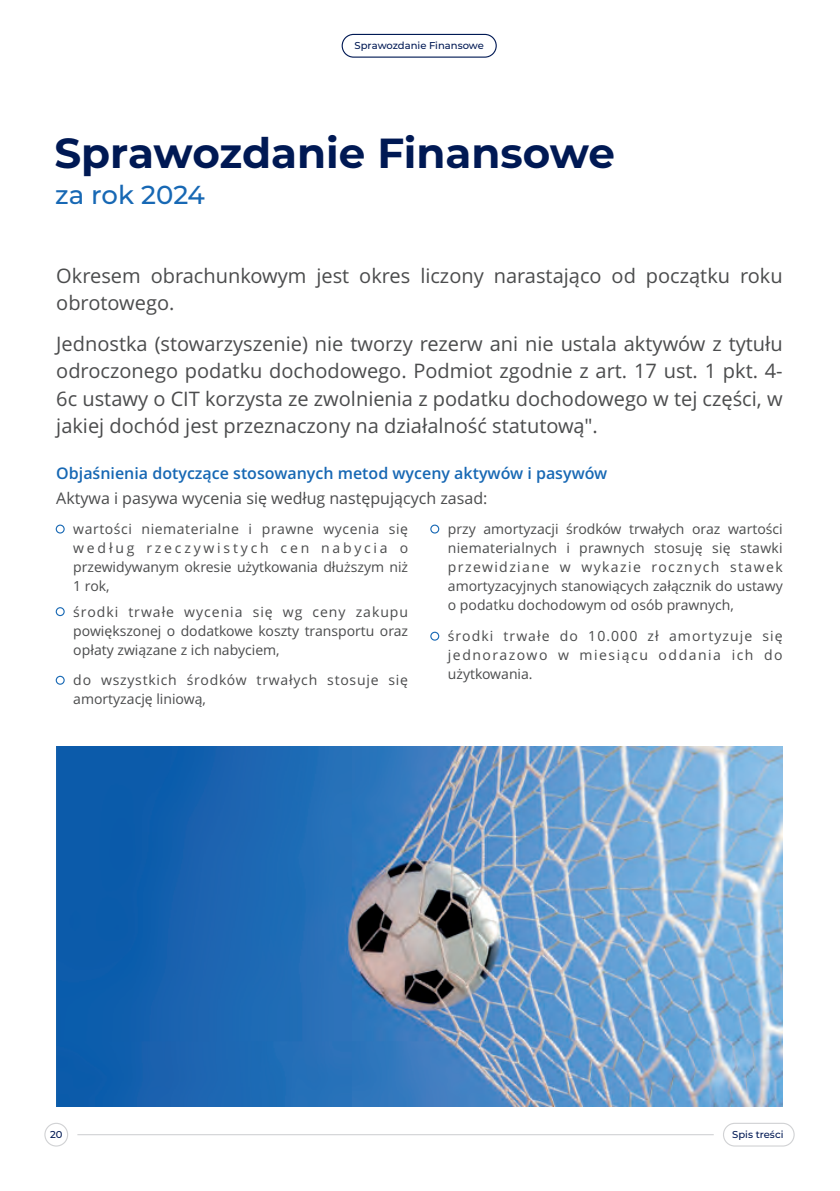
<style>
.page{position:relative;width:840px;height:1191px;background:#fff}
.page>*{position:absolute;margin:0;border:0;box-sizing:border-box;transform-origin:0 0}
.t1{font:700 42px "Montserrat";color:#001954}
.t2{font:500 26px "Montserrat";color:#1768b4}
.t3{font:20px/27.2px "Open Sans";color:#4b4c4d;text-align:justify}
.t4{font:600 16px "Open Sans";color:#1768b4}
.t5{font:16px "Open Sans";color:#4b4c4d}
.t6{font:14px/19px "Open Sans";color:#4b4c4d;text-align:justify}
.t7{font:14px/19px "Open Sans";letter-spacing:.055em;color:#4b4c4d}
.t8{font:500 10px "Montserrat";color:#001954}
</style>
<div class="page">
<div style="left:56px;top:524px;width:9px;height:9px;border:1px solid #1768b4;border-radius:50%"></div>
<div style="left:56px;top:607px;width:9px;height:9px;border:1px solid #1768b4;border-radius:50%"></div>
<div style="left:430px;top:524px;width:9px;height:9px;border:1px solid #1768b4;border-radius:50%"></div>
<div style="left:56px;top:676px;width:9px;height:9px;border:1px solid #1768b4;border-radius:50%"></div>
<div style="left:430px;top:631px;width:9px;height:9px;border:1px solid #1768b4;border-radius:50%"></div>
<img style="left:56px;top:746px;width:726px;height:360px">
<div style="left:44px;top:1122px;width:24px;height:24px;border:1px solid #d1d2d4;border-radius:50%"></div>
<div style="left:722px;top:1122px;width:72px;height:24px;border:1px solid #d1d2d4;border-radius:11px"></div>
<hr style="left:77px;top:1134px;width:636px;height:1px;background:#d1d2d4">
<svg style="left:341px;top:34px;width:155px;height:24px"></svg>
<p class="t8" style="left:354px;top:40px;width:131px">Sprawozdanie Finansowe</p>
<h1 class="t1" style="left:54px;top:128px;width:561px">Sprawozdanie Finansowe</h1>
<h2 class="t2" style="left:55px;top:179px;width:151px">za rok 2024</h2>
<h3 class="t3" style="left:56px;top:264px;width:727px">Okresem obrachunkowym jest okres liczony narastająco od początku roku obrotowego.</h3>
<p class="t3" style="left:56px;top:332px;width:727px">Jednostka (stowarzyszenie) nie tworzy rezerw ani nie ustala aktywów z tytułu odroczonego podatku dochodowego. Podmiot zgodnie z art. 17 ust. 1 pkt. 4- 6c ustawy o CIT korzysta ze zwolnienia z podatku dochodowego w tej części, w jakiej dochód jest przeznaczony na działalność statutową".</p>
<p class="t4" style="left:56px;top:467px;width:552px">Objaśnienia dotyczące stosowanych metod wyceny aktywów i pasywów</p>
<p class="t5" style="left:56px;top:492px;width:432px">Aktywa i pasywa wycenia się według następujących zasad:</p>
<p class="t6" style="left:73px;top:521px;width:336px">wartości niematerialne i prawne wycenia się według rzeczywistych cen nabycia o przewidywanym okresie użytkowania dłuższym niż 1 rok,</p>
<p class="t6" style="left:73px;top:603px;width:336px">środki trwałe wycenia się wg ceny zakupu powiększonej o dodatkowe koszty transportu oraz opłaty związane z ich nabyciem,</p>
<p class="t7" style="left:73px;top:672px;width:336px">do wszystkich środków trwałych stosuje się amortyzację liniową,</p>
<p class="t6" style="left:447px;top:521px;width:336px">przy amortyzacji środków trwałych oraz wartości niematerialnych i prawnych stosuję się stawki przewidziane w wykazie rocznych stawek amortyzacyjnych stanowiących załącznik do ustawy o podatku dochodowym od osób prawnych,</p>
<p class="t6" style="left:447px;top:628px;width:336px">środki trwałe do 10.000 zł amortyzuje się jednorazowo w miesiącu oddania ich do użytkowania.</p>
<p class="t8" style="left:50px;top:1128px;width:14px">20</p>
<p class="t8" style="left:731px;top:1128px;width:53px">Spis treści</p>
</div>
